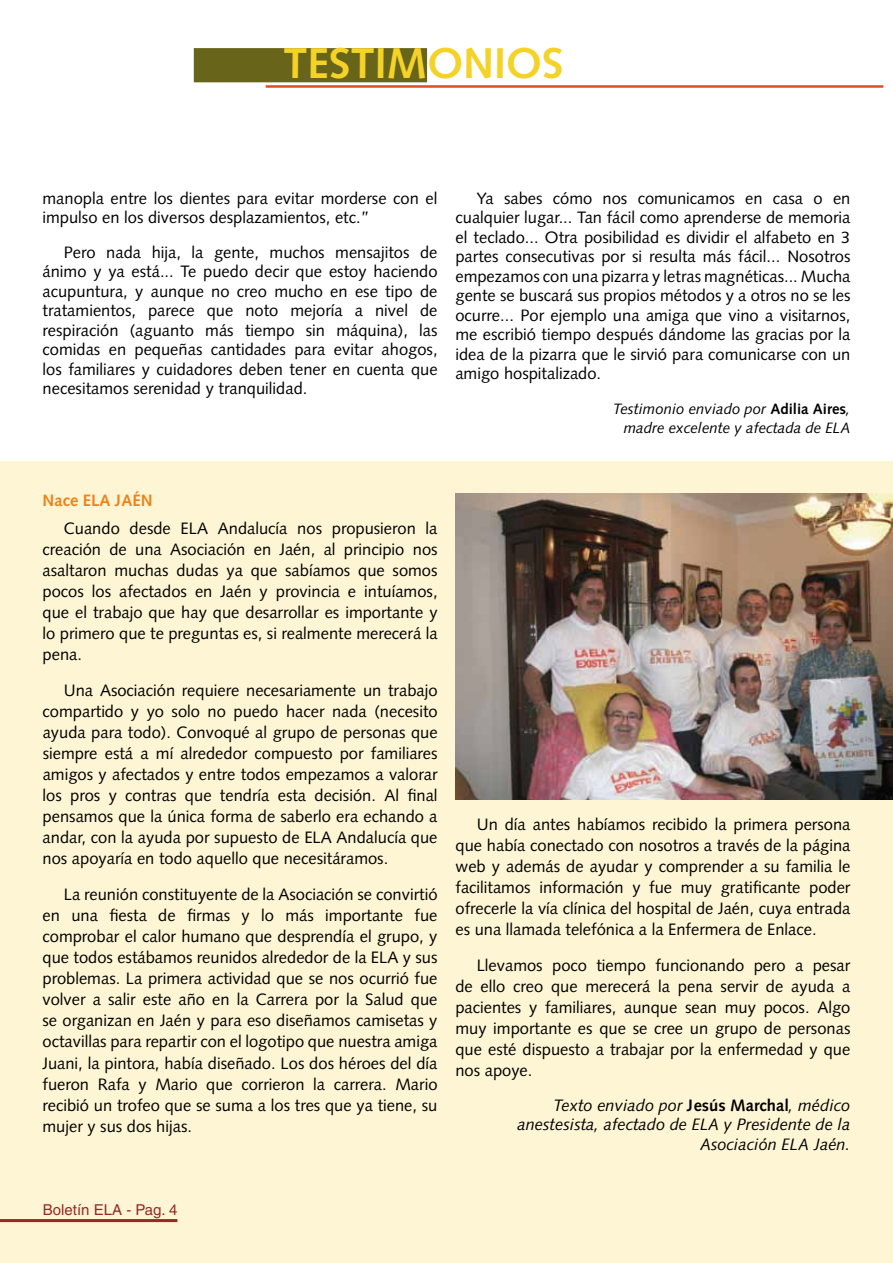
<style>
.page{position:relative;width:893px;height:1263px;background:#fff}
.page>*{position:absolute;margin:0;border:0;box-sizing:border-box;transform-origin:0 0}
.t1{font:700 43.05px "Syntax";color:#f4d228}
.t2{font:16.5px/21px "Syntax";color:#000;text-align:justify}
.t3{font:italic 16.5px/19.5px "Syntax";color:#000;text-align:right}
.t4{font:700 16.5px "Syntax";color:#ed821b}
.t5{font:italic 15px/19.5px "Syntax";color:#000;text-align:right}
.t6{font:15px "Helvetica";color:#932b24}
.s1{font-weight:700;font-style:normal}
</style>
<div class="page">
<div style="left:0;top:462px;width:893px;height:801px;background:#fef5d4"></div>
<div style="left:194px;top:48px;width:233px;height:34px;background:#68651b"></div>
<hr style="left:266px;top:85px;width:617px;height:3px;background:#e04f22">
<img style="left:455px;top:493px;width:438px;height:307px">
<hr style="left:0;top:1219px;width:177px;height:3px;background:#932b24">
<h1 class="t1" style="left:284px;top:39px;width:282px">TESTIMONIOS</h1>
<p class="t2" style="left:43px;top:188px;width:396px;line-height:19.5px">manopla entre los dientes para evitar morderse con el impulso en los diversos desplazamientos, etc.”</p>
<p class="t2" style="left:43px;top:242px;width:397px;line-height:19.5px;text-indent:21px">Pero nada hija, la gente, muchos mensajitos de ánimo y ya está... Te puedo decir que estoy haciendo acupuntura, y aunque no creo mucho en ese tipo de tratamientos, parece que noto mejoría a nivel de respiración (aguanto más tiempo sin máquina), las comidas en pequeñas cantidades para evitar ahogos, los familiares y cuidadores deben tener en cuenta que necesitamos serenidad y tranquilidad.</p>
<p class="t2" style="left:455px;top:188px;width:397px;line-height:19.5px;text-indent:21px">Ya sabes cómo nos comunicamos en casa o en cualquier lugar... Tan fácil como aprenderse de memoria el teclado... Otra posibilidad es dividir el alfabeto en 3 partes consecutivas por si resulta más fácil... Nosotros empezamos con una pizarra y letras magnéticas... Mucha gente se buscará sus propios métodos y a otros no se les ocurre... Por ejemplo una amiga que vino a visitarnos, me escribió tiempo después dándome las gracias por la idea de la pizarra que le sirvió para comunicarse con un amigo hospitalizado.</p>
<p class="t5" style="left:613px;top:399px;width:239px">Testimonio enviado por <span class="s1">Adilia Aires</span>, madre excelente y afectada de ELA</p>
<p class="t4" style="left:43px;top:491px;width:112px">Nace ELA JAÉN</p>
<p class="t2" style="left:43px;top:518px;width:397px;text-indent:21px">Cuando desde ELA Andalucía nos propusieron la creación de una Asociación en Jaén, al principio nos asaltaron muchas dudas ya que sabíamos que somos pocos los afectados en Jaén y provincia e intuíamos, que el trabajo que hay que desarrollar es importante y lo primero que te preguntas es, si realmente merecerá la pena.</p>
<p class="t2" style="left:43px;top:680px;width:397px;text-indent:21px">Una Asociación requiere necesariamente un trabajo compartido y yo solo no puedo hacer nada (necesito ayuda para todo). Convoqué al grupo de personas que siempre está a mí alrededor compuesto por familiares amigos y afectados y entre todos empezamos a valorar los pros y contras que tendría esta decisión. Al final pensamos que la única forma de saberlo era echando a andar, con la ayuda por supuesto de ELA Andalucía que nos apoyaría en todo aquello que necesitáramos.</p>
<p class="t2" style="left:43px;top:884px;width:397px;text-indent:21px">La reunión constituyente de la Asociación se convirtió en una fiesta de firmas y lo más importante fue comprobar el calor humano que desprendía el grupo, y que todos estábamos reunidos alrededor de la ELA y sus problemas. La primera actividad que se nos ocurrió fue volver a salir este año en la Carrera por la Salud que se organizan en Jaén y para eso diseñamos camisetas y octavillas para repartir con el logotipo que nuestra amiga Juani, la pintora, había diseñado. Los dos héroes del día fueron Rafa y Mario que corrieron la carrera. Mario recibió un trofeo que se suma a los tres que ya tiene, su mujer y sus dos hijas.</p>
<p class="t2" style="left:455px;top:814px;width:397px;text-indent:21px">Un día antes habíamos recibido la primera persona que había conectado con nosotros a través de la página web y además de ayudar y comprender a su familia le facilitamos información y fue muy gratificante poder ofrecerle la vía clínica del hospital de Jaén, cuya entrada es una llamada telefónica a la Enfermera de Enlace.</p>
<p class="t2" style="left:455px;top:955px;width:396px;text-indent:21px">Llevamos poco tiempo funcionando pero a pesar de ello creo que merecerá la pena servir de ayuda a pacientes y familiares, aunque sean muy pocos. Algo muy importante es que se cree un grupo de personas que esté dispuesto a trabajar por la enfermedad y que nos apoye.</p>
<p class="t3" style="left:518px;top:1095px;width:334px">Texto enviado por <span class="s1">Jesús Marchal</span>, médico anestesista, afectado de ELA y Presidente de la<br>Asociación ELA Jaén.</p>
<p class="t6" style="left:43px;top:1201px;width:136px">Boletín ELA - Pag. 4</p>
</div>
